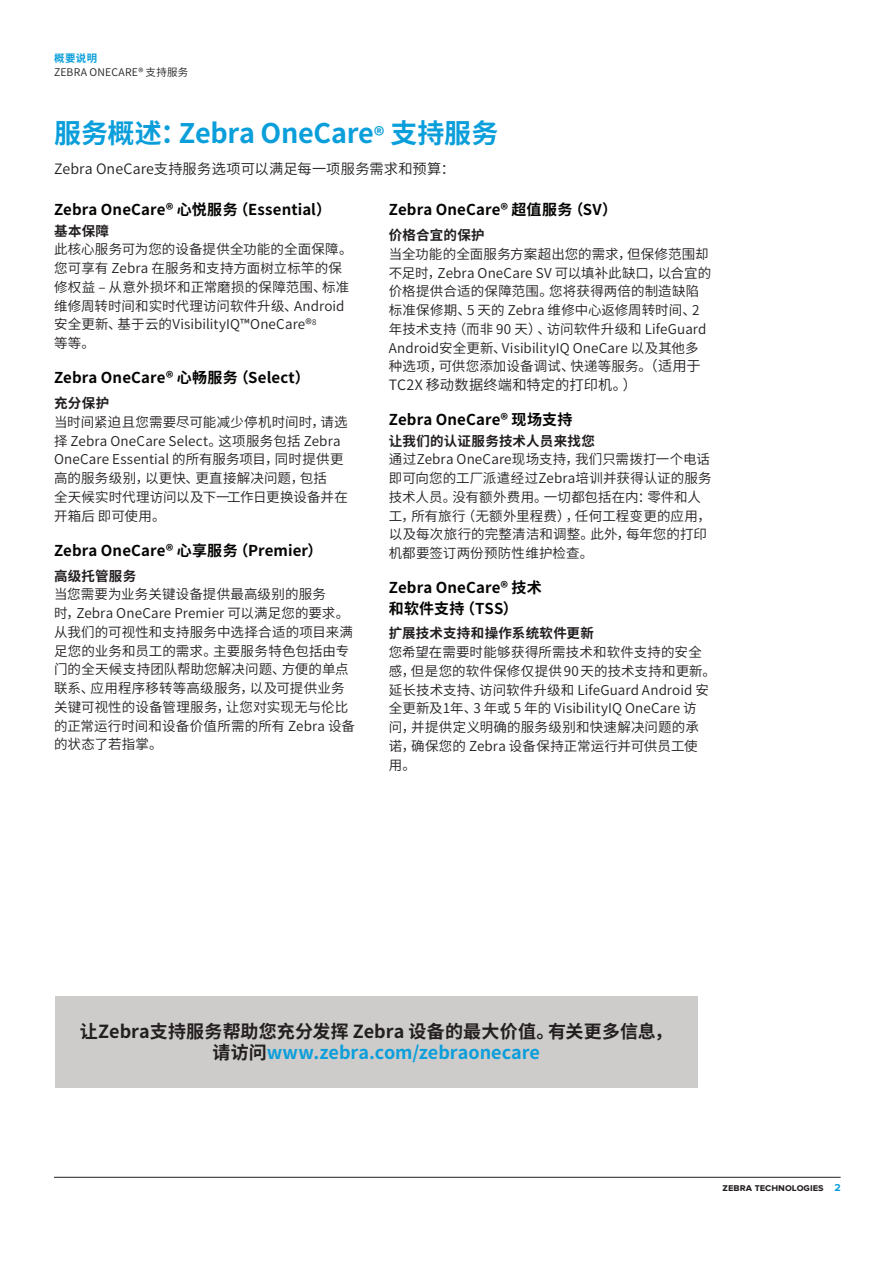
<style>
.page{position:relative;width:893px;height:1263px;background:#fff}
.page>*{position:absolute;margin:0;border:0;box-sizing:border-box;transform-origin:0 0}
.Heading-1-Cover{font:700 27px "Noto Sans CJ Ksc";letter-spacing:-.01em;color:#0a9edb}
.CTA-Call_To_Action{font:700 18px/21px "Noto Sans CJ Ksc";color:#231f20;text-align:center}
.Subhead-3_with_space{font:700 15px/20.2px "Noto Sans CJ Ksc";letter-spacing:.01em;color:#040503}
.Subhead-3{font:700 15px "Noto Sans CJ Ksc";letter-spacing:.01em;color:#040503}
.Body{font:600 14.25px "Noto Sans CJ Ksc";letter-spacing:.01em;color:#231f20}
.Body-Service_Descrip{font:600 14.25px "Noto Sans CJ Ksc";letter-spacing:.005em;color:#231f20}
.Body-Service_Descrip-2{font:600 13.5px/18.8px "Noto Sans CJ Ksc";letter-spacing:.01em;color:#231f20}
.Subhead_4{font:700 13.5px "Noto Sans CJ Ksc";letter-spacing:.02em;color:#231f20}
.Footer_Right{font:700 10.5px "Proxima Nova";color:#231f20}
.t1{font:600 10.5px "Noto Sans CJ Ksc";letter-spacing:.02em;color:#231f20}
.Collateral_Type{font:700 10.5px "Noto Sans CJ Ksc";color:#0a9edb}
.s1{font-size:21px}
.s2{font-size:14.25px}
.s3{color:#0a9edb}
</style>
<div class="page">
<hr style="left:54px;top:1177px;width:787px;height:1px;background:#231f20">
<div style="left:55px;top:996px;width:642px;height:92px;background:#ceccca"></div>
<p class="Collateral_Type" style="left:54px;top:52px;width:45px">概要说明</p>
<p class="t1" style="left:54px;top:66px;width:136px">ZEBRA ONECARE® 支持服务</p>
<p class="Heading-1-Cover" style="left:54px;top:118px;width:446px">服务概述：Zebra OneCare<span class="s1">®</span> 支持服务</p>
<p class="Body" style="left:54px;top:161px;width:402px">Zebra OneCare支持服务选项可以满足每一项服务需求和预算：</p>
<p class="Subhead-3" style="left:54px;top:201px;width:279px">Zebra OneCare® 心悦服务（Essential）</p>
<p class="Subhead_4" style="left:54px;top:223px;width:57px">基本保障</p>
<p class="Body-Service_Descrip-2" style="left:54px;top:240px;width:300px">此核心服务可为您的设备提供全功能的全面保障。您可享有 Zebra 在服务和支持方面树立标竿的保修权益 – 从意外损坏和正常磨损的保障范围、标准维修周转时间和实时代理访问软件升级、Android安全更新、基于云的VisibilityIQ™OneCare®<sup>8<br></sup>等等。</p>
<p class="Subhead-3_with_space" style="left:54px;top:368px;width:257px">Zebra OneCare® 心畅服务（Select）</p>
<p class="Subhead_4" style="left:54px;top:395px;width:57px">充分保护</p>
<p class="Body-Service_Descrip-2" style="left:54px;top:413px;width:295px">当时间紧迫且您需要尽可能减少停机时间时，请选择 Zebra OneCare Select。这项服务包括 Zebra<br>OneCare Essential 的所有服务项目，同时提供更高的服务级别，以更快、更直接解决问题，包括<br>全天候实时代理访问以及下一工作日更换设备并在开箱后 即可使用。</p>
<p class="Subhead-3_with_space" style="left:54px;top:540px;width:270px">Zebra OneCare® 心享服务（Premier）</p>
<p class="Subhead_4" style="left:54px;top:568px;width:84px">高级托管服务</p>
<p class="Body-Service_Descrip-2" style="left:54px;top:585px;width:303px">当您需要为业务关键设备提供最高级别的服务<br>时，Zebra OneCare Premier 可以满足您的要求。从我们的可视性和支持服务中选择合适的项目来满足您的业务和员工的需求。主要服务特色包括由专门的全天候支持团队帮助您解决问题、方便的单点联系、应用程序移转等高级服务，以及可提供业务关键可视性的设备管理服务，让您对实现无与伦比的正常运行时间和设备价值所需的所有 Zebra 设备的状态了若指掌。</p>
<p class="Subhead-3_with_space" style="left:389px;top:200px;width:230px">Zebra OneCare® 超值服务（SV）</p>
<p class="Subhead_4" style="left:389px;top:227px;width:97px">价格合宜的保护</p>
<p class="Body-Service_Descrip-2" style="left:389px;top:245px;width:324px">当全功能的全面服务方案超出您的需求，但保修范围却不足时，Zebra OneCare SV 可以填补此缺口，以合宜的价格提供合适的保障范围。您将获得两倍的制造缺陷标准保修期、5 天的 Zebra 维修中心返修周转时间、2年技术支持（而非 90 天）、访问软件升级和 LifeGuard<br>Android安全更新、VisibilityIQ OneCare 以及其他多种选项，可供您添加设备调试、快递等服务。<span class="s2">（适用于</span></p>
<p class="Body-Service_Descrip" style="left:389px;top:377px;width:250px">TC2X 移动数据终端和特定的打印机。）</p>
<p class="Subhead-3" style="left:389px;top:411px;width:185px">Zebra OneCare® 现场支持</p>
<p class="Subhead_4" style="left:389px;top:433px;width:208px">让我们的认证服务技术人员来找您</p>
<p class="Body-Service_Descrip-2" style="left:389px;top:450px;width:324px">通过Zebra OneCare现场支持，我们只需拨打一个电话即可向您的工厂派遣经过Zebra培训并获得认证的服务技术人员。没有额外费用。一切都包括在内：零件和人工，所有旅行（无额外里程费），任何工程变更的应用，以及每次旅行的完整清洁和调整。此外，每年您的打印机都要签订两份预防性维护检查。</p>
<p class="Subhead-3_with_space" style="left:389px;top:578px;width:154px">Zebra OneCare® 技术和软件支持（TSS）</p>
<p class="Subhead_4" style="left:389px;top:626px;width:207px">扩展技术支持和操作系统软件更新</p>
<p class="Body-Service_Descrip-2" style="left:389px;top:643px;width:329px">您希望在需要时能够获得所需技术和软件支持的安全感，但是您的软件保修仅提供 90 天的技术支持和更新。延长技术支持、访问软件升级和 LifeGuard Android 安全更新及1年、3 年或 5 年的 VisibilityIQ OneCare 访<br>问，并提供定义明确的服务级别和快速解决问题的承<br>诺，确保您的 Zebra 设备保持正常运行并可供员工使<br>用。</p>
<p class="CTA-Call_To_Action" style="left:80px;top:1021px;width:594px">让Zebra支持服务帮助您充分发挥 Zebra 设备的最大价值。有关更多信息，请访问<span class="s3">www.zebra.com/zebraonecare</span></p>
<p class="Footer_Right" style="left:723px;top:1181px;width:120px">zebra technologies <span class="s3">2</span></p>
</div>
